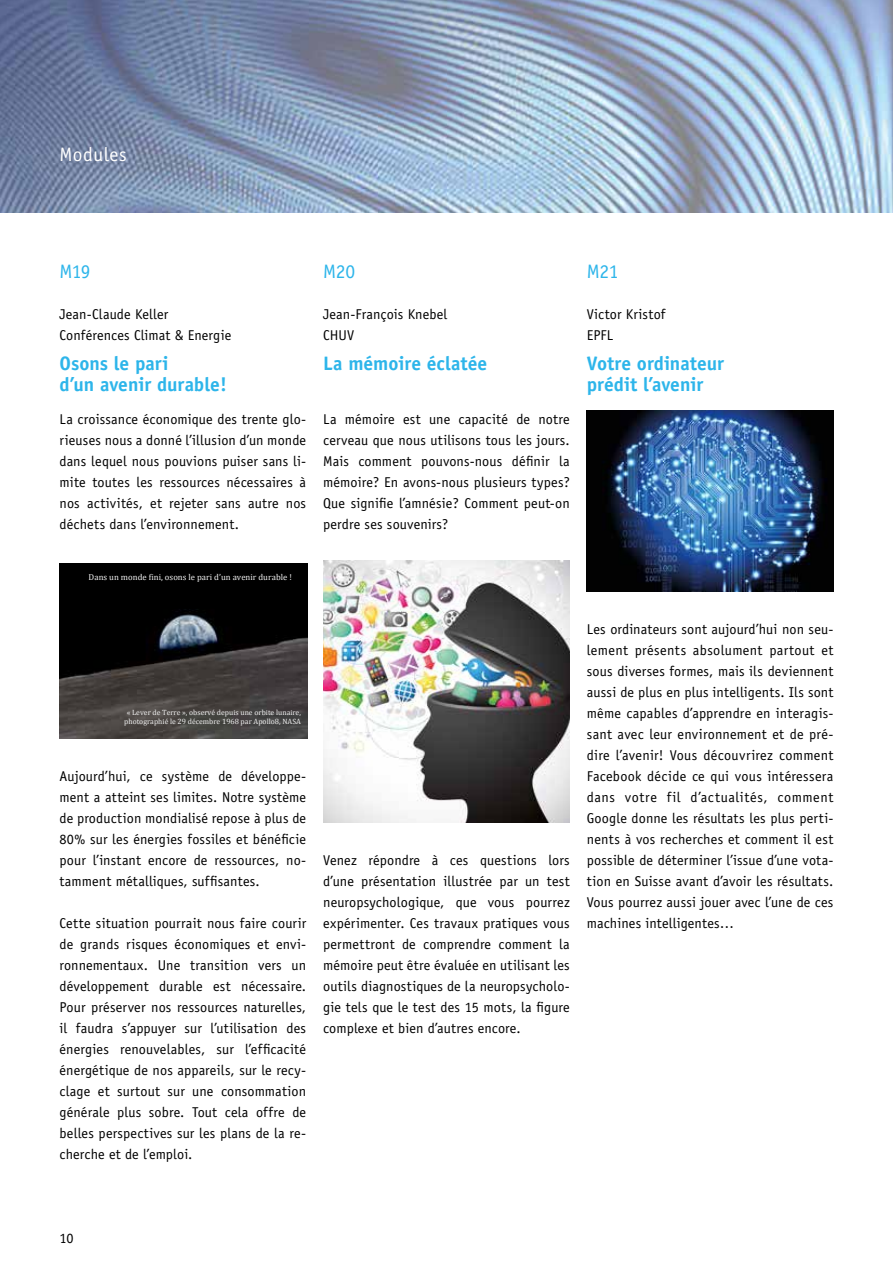
<style>
.page{position:relative;width:893px;height:1263px;background:#fff}
.page>*{position:absolute;margin:0;border:0;box-sizing:border-box;transform-origin:0 0}
.t1{font:700 19.5px/21px "Officina Sans";color:#2db5ea}
.t2{font:19.5px "Officina Sans";letter-spacing:-.02em;color:#2db5ea}
.t3{font:19.5px "Officina Sans";letter-spacing:.03em;color:#fff}
.t4{font:14.25px/21px "Officina Sans";letter-spacing:.01em;color:#000;text-align:justify}
.t5{font:8.7px "Cambria";letter-spacing:.005em;color:#f2f2f2}
.t6{font:7.65px/9px "Cambria";letter-spacing:.005em;color:#f2f2f2;text-align:center}
</style>
<div class="page">
<img style="left:0;top:0;width:893px;height:213px">
<img style="left:60px;top:563px;width:248px;height:176px">
<div style="left:65px;top:572px;width:237px;height:20px;background:#000"></div>
<img style="left:68px;top:708px;width:237px;height:20px">
<img style="left:323px;top:561px;width:247px;height:262px">
<img style="left:587px;top:410px;width:246px;height:182px">
<h1 class="t3" style="left:60px;top:143px;width:69px">Modules</h1>
<h1 class="t2" style="left:60px;top:260px;width:33px">M19</h1>
<h1 class="t2" style="left:323px;top:260px;width:33px">M20</h1>
<h1 class="t2" style="left:587px;top:260px;width:33px">M21</h1>
<p class="t4" style="left:60px;top:303px;width:173px">Jean-Claude Keller<br>Conférences Climat &amp; Energie</p>
<h1 class="t1" style="left:60px;top:352px;width:169px">Osons le pari<br>d’un avenir durable!</h1>
<p class="t4" style="left:60px;top:408px;width:248px">La croissance économique des trente glo&shy;rieuses nous a donné l’illusion d’un monde dans lequel nous pouvions puiser sans li&shy;mite toutes les ressources nécessaires à nos activités, et rejeter sans autre nos déchets dans l’environnement.</p>
<p class="t5" style="left:89px;top:572px;width:205px">Dans un monde fini, osons le pari d’un avenir durable !</p>
<p class="t4" style="left:323px;top:303px;width:126px">Jean-François Knebel<br>CHUV</p>
<h1 class="t1" style="left:323px;top:352px;width:166px">La mémoire éclatée</h1>
<p class="t4" style="left:323px;top:408px;width:248px">La mémoire est une capacité de notre cerveau que nous utilisons tous les jours.<br>Mais comment pouvons-nous définir la mémoire? En avons-nous plusieurs types?<br>Que signifie l’amnésie? Comment peut-on perdre ses souvenirs?</p>
<p class="t6" style="left:124px;top:708px;width:178px">« Lever de Terre », observé depuis une orbite lunaire, photographié le 29 décembre 1968 par Apollo8, NASA</p>
<p class="t4" style="left:60px;top:765px;width:248px">Aujourd’hui, ce système de développe&shy;ment a atteint ses limites. Notre système de production mondialisé repose à plus de 80% sur les énergies fossiles et bénéficie pour l’instant encore de ressources, no&shy;tamment métalliques, suffisantes.</p>
<p class="t4" style="left:60px;top:912px;width:248px">Cette situation pourrait nous faire courir de grands risques économiques et envi&shy;ronnementaux. Une transition vers un développement durable est nécessaire.<br>Pour préserver nos ressources naturelles, il faudra s’appuyer sur l’utilisation des énergies renouvelables, sur l’efficacité énergétique de nos appareils, sur le recy&shy;clage et surtout sur une consommation générale plus sobre. Tout cela offre de belles perspectives sur les plans de la re&shy;cherche et de l’emploi.</p>
<p class="t4" style="left:323px;top:849px;width:248px">Venez répondre à ces questions lors d’une présentation illustrée par un test neuropsychologique, que vous pourrez expérimenter. Ces travaux pratiques vous permettront de comprendre comment la mémoire peut être évaluée en utilisant les outils diagnostiques de la neuropsycholo&shy;gie tels que le test des 15 mots, la figure complexe et bien d’autres encore.</p>
<p class="t4" style="left:587px;top:303px;width:80px">Victor Kristof<br>EPFL</p>
<h1 class="t1" style="left:587px;top:352px;width:139px">Votre ordinateur prédit l’avenir</h1>
<p class="t4" style="left:587px;top:618px;width:248px">Les ordinateurs sont aujourd’hui non seu&shy;lement présents absolument partout et sous diverses formes, mais ils deviennent aussi de plus en plus intelligents. Ils sont même capables d’apprendre en interagis&shy;sant avec leur environnement et de pré&shy;dire l’avenir! Vous découvrirez comment Facebook décide ce qui vous intéressera dans votre fil d’actualités, comment Google donne les résultats les plus perti&shy;nents à vos recherches et comment il est possible de déterminer l’issue d’une vota&shy;tion en Suisse avant d’avoir les résultats.<br>Vous pourrez aussi jouer avec l’une de ces machines intelligentes…</p>
<p class="t4" style="left:60px;top:1227px;width:15px">10</p>
</div>
